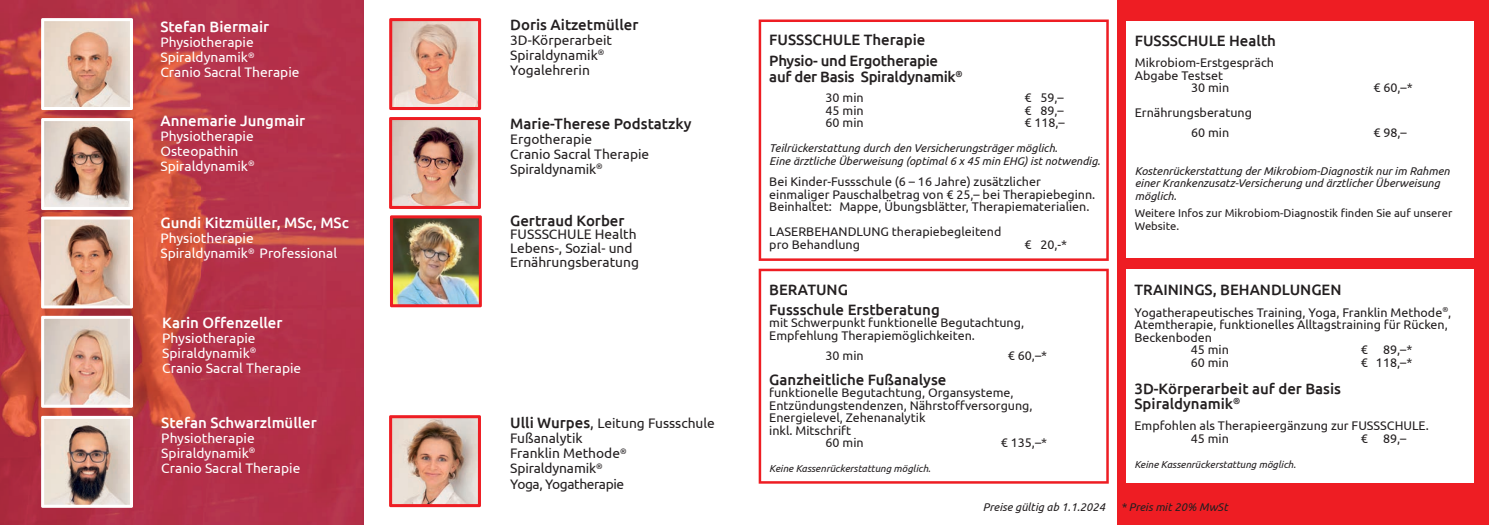
<style>
.page{position:relative;width:1489px;height:525px;background:#fff}
.page>*{position:absolute;margin:0;border:0;box-sizing:border-box;transform-origin:0 0}
.t1{font:500 15px/20px "Ubuntu";color:#231f20}
.t2{font:500 15px "Ubuntu";color:#fff}
.t3{font:500 15px/21.2px "Ubuntu";letter-spacing:-.02em;color:#231f20}
.t4{font:13.75px/15px "Ubuntu";color:#231f20}
.t5{font:13.75px/15px "Ubuntu";color:#fff}
.t6{font:12.5px/12.5px "Ubuntu";color:#231f20}
.t7{font:italic 11.25px/12.5px "Ubuntu";color:#231f20}
.t8{font:11.25px/12.5px "Ubuntu";color:#231f20}
.t9{font:italic 10px "Ubuntu";color:#231f20}
.s1{font-weight:500;font-size:15px}
.s2{font-size:15px}
</style>
<div class="page">
<img style="left:0;top:0;width:363px;height:524px">
<svg style="left:41px;top:18px;width:92px;height:92px;background:#e4caba"></svg>
<div style="left:1117px;top:0;width:371px;height:524px;background:#ee1d23"></div>
<svg style="left:41px;top:118px;width:92px;height:92px;background:#b09e93"></svg>
<svg style="left:41px;top:216px;width:92px;height:92px;background:#d6b7a6"></svg>
<img style="left:390px;top:215px;width:92px;height:92px">
<svg style="left:389px;top:18px;width:92px;height:92px;background:#e2ac9e"></svg>
<svg style="left:41px;top:415px;width:92px;height:92px;background:#c8b6ac"></svg>
<svg style="left:758px;top:268px;width:350px;height:215px"></svg>
<svg style="left:41px;top:315px;width:92px;height:92px;background:#dfc5b5"></svg>
<div style="left:1125px;top:268px;width:348px;height:214px;background:#fff"></div>
<div style="left:1125px;top:22px;width:348px;height:236px;background:#fff"></div>
<svg style="left:389px;top:415px;width:92px;height:92px;background:#d2a093"></svg>
<svg style="left:758px;top:19px;width:350px;height:242px"></svg>
<svg style="left:389px;top:117px;width:92px;height:92px;background:#c89489"></svg>
<p class="t2" style="left:160px;top:17px;width:110px">Stefan Biermair</p>
<p class="t5" style="left:160px;top:34px;width:141px">Physiotherapie<br>Spiraldynamik<sup>®<br></sup>Cranio Sacral Therapie</p>
<p class="t2" style="left:160px;top:111px;width:146px">Annemarie Jungmair</p>
<p class="t5" style="left:160px;top:128px;width:96px">Physiotherapie<br>Osteopathin<br>Spiraldynamik<sup>®</sup></p>
<p class="t2" style="left:160px;top:213px;width:190px">Gundi Kitzmüller, MSc, MSc</p>
<p class="t5" style="left:160px;top:230px;width:178px">Physiotherapie<br>Spiraldynamik<sup>®</sup> Professional</p>
<p class="t2" style="left:162px;top:313px;width:122px">Karin Offenzeller</p>
<p class="t5" style="left:162px;top:330px;width:141px">Physiotherapie<br>Spiraldynamik<sup>®<br></sup>Cranio Sacral Therapie</p>
<p class="t2" style="left:161px;top:413px;width:157px">Stefan Schwarzlmüller</p>
<p class="t5" style="left:161px;top:430px;width:141px">Physiotherapie<br>Spiraldynamik<sup>®<br></sup>Cranio Sacral Therapie</p>
<p class="t1" style="left:510px;top:14px;width:130px">Doris Aitzetmüller</p>
<p class="t4" style="left:510px;top:32px;width:103px">3D-Körperarbeit<br>Spiraldynamik<sup>®<br></sup>Yogalehrerin</p>
<p class="t1" style="left:510px;top:113px;width:183px">Marie-Therese Podstatzky</p>
<p class="t4" style="left:510px;top:131px;width:141px">Ergotherapie<br>Cranio Sacral Therapie<br>Spiraldynamik<sup>®</sup></p>
<p class="t1" style="left:510px;top:210px;width:116px">Gertraud Korber</p>
<p class="t4" style="left:510px;top:227px;width:130px;line-height:13.8px">FUSSSCHULE Health<br>Lebens-, Sozial- und<br>Ernährungsberatung</p>
<p class="t4" style="left:510px;top:415px;width:206px"><span class="s1">Ulli Wurpes</span><span class="s2">,</span> Leitung Fussschule<br>Fußanalytik<br>Franklin Methode<sup>®<br></sup>Spiraldynamik<sup>®<br></sup>Yoga, Yogatherapie</p>
<p class="t3" style="left:769px;top:28px;width:170px">FUSSSCHULE Therapie<br>Physio- und Ergotherapie</p>
<p class="t3" style="left:769px;top:66px;width:195px">auf der Basis Spiraldynamik<sup>®</sup></p>
<p class="t6" style="left:825px;top:91px;width:40px">30 min</p>
<p class="t6" style="left:1024px;top:91px;width:41px">€ 59,–</p>
<p class="t6" style="left:825px;top:104px;width:40px">45 min</p>
<p class="t6" style="left:1024px;top:104px;width:41px">€ 89,–</p>
<p class="t6" style="left:825px;top:116px;width:40px">60 min</p>
<p class="t6" style="left:1024px;top:116px;width:42px">€ 118,–</p>
<p class="t7" style="left:769px;top:142px;width:332px">Teilrückerstattung durch den Versicherungsträger möglich.<br>Eine ärztliche Überweisung (optimal 6 x 45 min EHG) ist notwendig.</p>
<p class="t6" style="left:769px;top:175px;width:327px">Bei Kinder-Fussschule (6 – 16 Jahre) zusätzlicher einmaliger Pauschalbetrag von € 25,– bei Therapiebeginn.<br>Beinhaltet: Mappe, Übungsblätter, Therapiematerialien.</p>
<p class="t6" style="left:769px;top:225px;width:234px">LASERBEHANDLUNG therapiebegleitend pro Behandlung</p>
<p class="t6" style="left:1024px;top:237px;width:44px">€ 20,-*</p>
<p class="t1" style="left:769px;top:278px;width:172px">BERATUNG<br>Fussschule Erstberatung</p>
<p class="t6" style="left:769px;top:316px;width:256px">mit Schwerpunkt funktionelle Begutachtung,<br>Empfehlung Therapiemöglichkeiten.</p>
<p class="t6" style="left:825px;top:348px;width:40px">30 min</p>
<p class="t6" style="left:1007px;top:348px;width:41px">€ 60,–*</p>
<p class="t1" style="left:769px;top:368px;width:179px">Ganzheitliche Fußanalyse</p>
<p class="t6" style="left:769px;top:386px;width:246px">funktionelle Begutachtung, Organsysteme,</p>
<p class="t6" style="left:769px;top:398px;width:265px">Entzündungstendenzen, Nährstoffversorgung,</p>
<p class="t6" style="left:769px;top:411px;width:158px">Energielevel, Zehenanalytik</p>
<p class="t6" style="left:769px;top:423px;width:83px">inkl. Mitschrift</p>
<p class="t6" style="left:825px;top:436px;width:40px">60 min</p>
<p class="t6" style="left:1000px;top:436px;width:48px">€ 135,–*</p>
<p class="t9" style="left:769px;top:462px;width:163px">Keine Kassenrückerstattung möglich.</p>
<p class="t1" style="left:1134px;top:30px;width:143px">FUSSSCHULE Health</p>
<p class="t6" style="left:1134px;top:56px;width:141px">Mikrobiom-Erstgespräch</p>
<p class="t6" style="left:1134px;top:68px;width:90px">Abgabe Testset</p>
<p class="t6" style="left:1190px;top:81px;width:40px">30 min</p>
<p class="t6" style="left:1373px;top:81px;width:41px">€ 60,–*</p>
<p class="t6" style="left:1190px;top:102px;width:62px;line-height:20px;text-indent:-56px">Ernährungsberatung<br>60 min</p>
<p class="t6" style="left:1373px;top:126px;width:35px">€ 98,–</p>
<p class="t7" style="left:1134px;top:164px;width:316px">Kostenrückerstattung der Mikrobiom-Diagnostik nur im Rahmen einer Krankenzusatz-Versicherung und ärztlicher Überweisung möglich.</p>
<p class="t8" style="left:1134px;top:206px;width:319px">Weitere Infos zur Mikrobiom-Diagnostik finden Sie auf unserer<br>Website.</p>
<p class="t1" style="left:1134px;top:279px;width:208px">TRAININGS, BEHANDLUNGEN</p>
<p class="t6" style="left:1134px;top:305px;width:318px">Yogatherapeutisches Training, Yoga, Franklin Methode<sup>®</sup>,</p>
<p class="t6" style="left:1134px;top:318px;width:315px">Atemtherapie, funktionelles Alltagstraining für Rücken,</p>
<p class="t6" style="left:1134px;top:330px;width:79px">Beckenboden</p>
<p class="t6" style="left:1190px;top:343px;width:40px">45 min</p>
<p class="t6" style="left:1360px;top:343px;width:53px">€ 89,–*</p>
<p class="t6" style="left:1190px;top:355px;width:40px">60 min</p>
<p class="t6" style="left:1360px;top:355px;width:53px">€ 118,–*</p>
<p class="t1" style="left:1134px;top:380px;width:208px;line-height:15px">3D-Körperarbeit auf der Basis<br>Spiraldynamik<sup>®</sup></p>
<p class="t6" style="left:1190px;top:419px;width:240px;text-indent:-56px">Empfohlen als Therapieergänzung zur FUSSSCHULE.<br>45 min</p>
<p class="t6" style="left:1360px;top:431px;width:47px">€ 89,–</p>
<p class="t9" style="left:1134px;top:458px;width:163px">Keine Kassenrückerstattung möglich.</p>
<p class="t7" style="left:982px;top:500px;width:124px">Preise gültig ab 1.1.2024</p>
<p class="t7" style="left:1120px;top:500px;width:108px">* Preis mit 20% MwSt</p>
</div>
